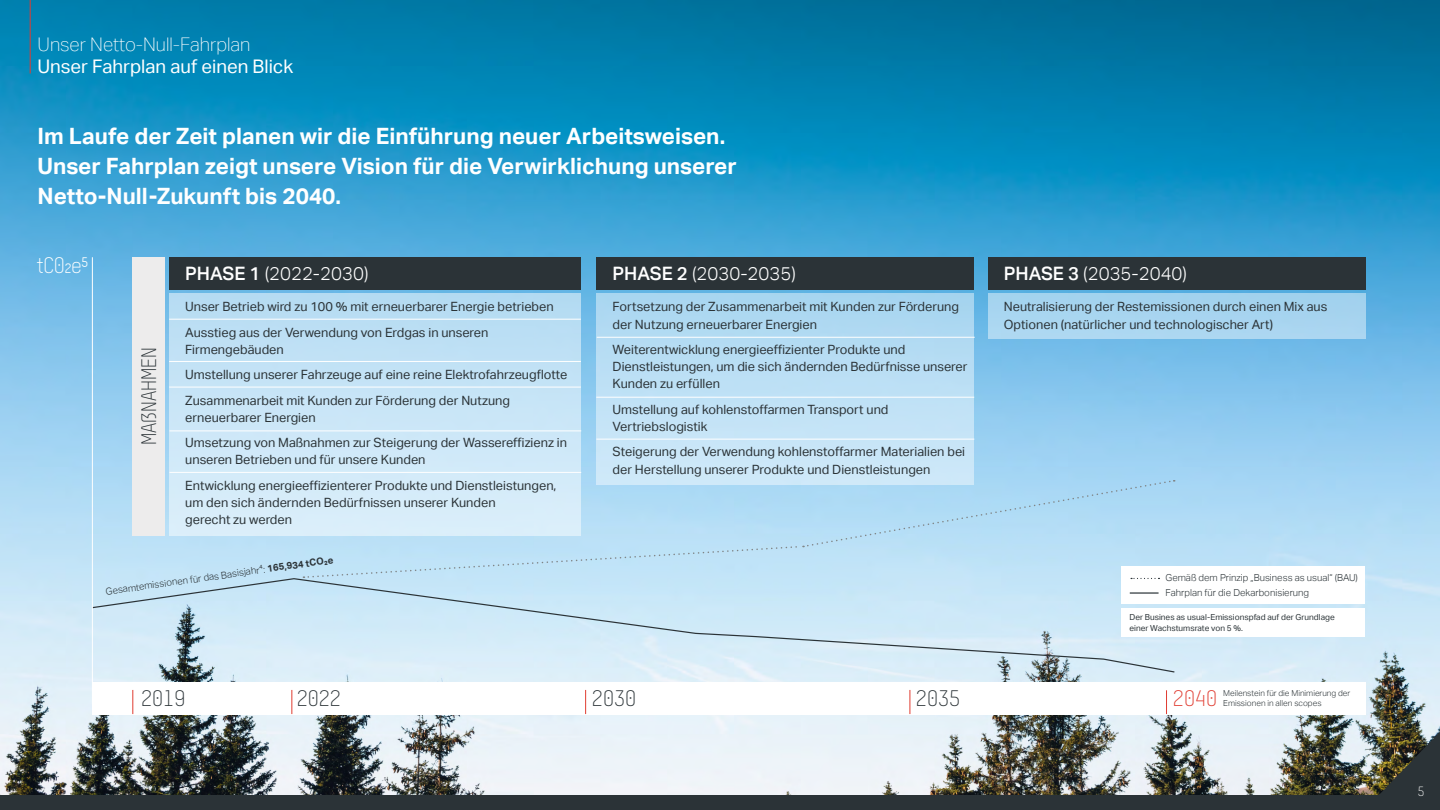
<style>
.page{position:relative;width:1440px;height:810px;background:#fff}
.page>*{position:absolute;margin:0;border:0;box-sizing:border-box;transform-origin:0 0}
.t1{font:700 22.5px/30px "Aktiv Grotesk";color:#fff}
.t2{font:20.1px "Modula Text";color:#2b3337}
.t3{font:20.1px "Modula Text";color:#fff}
.t4{font:20.1px "Modula Text";color:#e03c31}
.t5{font:18.75px "Aktiv Grotesk";color:#fff}
.t6{font:100 18.75px "Aktiv Grotesk";color:#fff}
.t7{font:18.75px "Modula Hero Part 1";color:#2b3337}
.t8{font:300 18.52px "Aktiv Grotesk";color:#fff}
.t9{font:12.75px/17.2px "Aktiv Grotesk";color:#2b3337}
.t10{font:12px "Modula Text";color:#fff}
.t11{font:300 9.68px "Aktiv Grotesk";color:#2b3337}
.t12{font:8.25px/10.5px "Aktiv Grotesk";color:#2b3337}
.t13{font:300 8.25px/9.8px "Aktiv Grotesk";color:#2b3337}
.s1{font-weight:500}
.s2{font-weight:700}
</style>
<div class="page">
<img style="left:0;top:0;width:1440px;height:795px">
<img style="left:1364px;top:732px;width:76px;height:63px">
<hr style="left:30px;top:0;width:1px;height:74px;background:#e03c31">
<div style="left:0;top:795px;width:1440px;height:15px;background:#2b3337"></div>
<div style="left:169px;top:293px;width:412px;height:243px;background:linear-gradient(to bottom,#b5dbf3,#ddf0fb)"></div>
<div style="left:169px;top:257px;width:412px;height:32px;background:#2b3337"></div>
<hr style="left:169px;top:319px;width:412px;height:1px;background:#fff">
<hr style="left:169px;top:361px;width:412px;height:1px;background:#fff">
<hr style="left:169px;top:387px;width:412px;height:1px;background:#fff">
<div style="left:988px;top:293px;width:378px;height:46px;background:#a7d4f0"></div>
<div style="left:988px;top:257px;width:378px;height:32px;background:#2b3337"></div>
<div style="left:133px;top:257px;width:32px;height:279px;background:#edecec"></div>
<svg style="left:91px;top:577px;width:1085px;height:96px;background:#cce5f3"></svg>
<div style="left:1121px;top:566px;width:244px;height:38px;background:#fff"></div>
<hr style="left:1130px;top:592px;width:29px;height:2px;background:#2b3337">
<svg style="left:303px;top:479px;width:872px;height:100px;background:#bde1f6"></svg>
<hr style="left:92px;top:257px;width:1px;height:447px;background:#fff">
<div style="left:92px;top:682px;width:1274px;height:32px;background:#fff"></div>
<svg style="left:1166px;top:690px;width:1px;height:24px"></svg>
<svg style="left:132px;top:690px;width:1px;height:24px"></svg>
<svg style="left:291px;top:690px;width:1px;height:24px"></svg>
<svg style="left:585px;top:690px;width:1px;height:24px"></svg>
<svg style="left:910px;top:690px;width:1px;height:24px"></svg>
<div style="left:1121px;top:608px;width:244px;height:29px;background:#fff"></div>
<hr style="left:170px;top:472px;width:411px;height:1px;background:#fff">
<div style="left:597px;top:293px;width:377px;height:192px;background:linear-gradient(to bottom,#a8d6f0,#d1eafa)"></div>
<div style="left:597px;top:257px;width:377px;height:32px;background:#2b3337"></div>
<hr style="left:597px;top:337px;width:378px;height:1px;background:#fff">
<hr style="left:596px;top:397px;width:378px;height:1px;background:#fff">
<hr style="left:596px;top:439px;width:378px;height:1px;background:#fff">
<hr style="left:170px;top:431px;width:411px;height:1px;background:#fff">
<p class="t6" style="left:38px;top:34px;width:214px">Unser Netto-Null-Fahrplan</p>
<p class="t5" style="left:38px;top:56px;width:257px">Unser Fahrplan auf einen Blick</p>
<p class="t1" style="left:38px;top:121px;width:701px">Im Laufe der Zeit planen wir die Einführung neuer Arbeitsweisen.<br>Unser Fahrplan zeigt unsere Vision für die Verwirklichung unserer<br>Netto-Null-Zukunft bis 2040.</p>
<p class="t3" style="left:37px;top:252px;width:53px">tC02e5</p>
<p class="t7" style="left:137px;top:445px;width:99px;rotate:-90deg">Maßnahmen</p>
<p class="t8" style="left:185px;top:263px;width:185px"><span class="s1">PHASE 1</span> (2022-2030)</p>
<p class="t9" style="left:185px;top:298px;width:370px">Unser Betrieb wird zu 100 % mit erneuerbarer Energie betrieben</p>
<p class="t9" style="left:185px;top:324px;width:305px">Ausstieg aus der Verwendung von Erdgas in unseren<br>Firmengebäuden</p>
<p class="t9" style="left:185px;top:366px;width:384px">Umstellung unserer Fahrzeuge auf eine reine Elektrofahrzeugflotte</p>
<p class="t9" style="left:185px;top:391px;width:326px">Zusammenarbeit mit Kunden zur Förderung der Nutzung erneuerbarer Energien</p>
<p class="t9" style="left:185px;top:434px;width:383px">Umsetzung von Maßnahmen zur Steigerung der Wassereffizienz in unseren Betrieben und für unsere Kunden</p>
<p class="t9" style="left:185px;top:477px;width:373px">Entwicklung energieeffizienterer Produkte und Dienstleistungen, um den sich ändernden Bedürfnissen unserer Kunden<br>gerecht zu werden</p>
<p class="t11" style="left:105px;top:586px;width:231px;rotate:-8deg">Gesamtemissionen für das Basisjahr4: <span class="s2">165,934 tCO2e</span></p>
<p class="t8" style="left:613px;top:263px;width:185px"><span class="s1">PHASE 2</span> (2030-2035)</p>
<p class="t9" style="left:613px;top:298px;width:348px">Fortsetzung der Zusammenarbeit mit Kunden zur Förderung der Nutzung erneuerbarer Energien</p>
<p class="t9" style="left:613px;top:341px;width:356px">Weiterentwicklung energieeffizienter Produkte und<br>Dienstleistungen, um die sich ändernden Bedürfnisse unserer<br>Kunden zu erfüllen</p>
<p class="t9" style="left:613px;top:401px;width:277px">Umstellung auf kohlenstoffarmen Transport und<br>Vertriebslogistik</p>
<p class="t9" style="left:613px;top:443px;width:354px">Steigerung der Verwendung kohlenstoffarmer Materialien bei der Herstellung unserer Produkte und Dienstleistungen</p>
<p class="t8" style="left:1004px;top:263px;width:185px"><span class="s1">PHASE 3</span> (2035-2040)</p>
<p class="t9" style="left:1004px;top:298px;width:325px">Neutralisierung der Restemissionen durch einen Mix aus<br>Optionen (natürlicher und technologischer Art)</p>
<p class="t11" style="left:1166px;top:572px;width:194px">Gemäß dem Prinzip „Business as usual“ (BAU)</p>
<p class="t11" style="left:1166px;top:587px;width:145px">Fahrplan für die Dekarbonisierung</p>
<p class="t12" style="left:1130px;top:612px;width:207px">Der Busines as usual-Emissionspfad auf der Grundlage einer Wachstumsrate von 5 %.</p>
<p class="t2" style="left:141px;top:685px;width:46px">2019</p>
<p class="t2" style="left:297px;top:685px;width:46px">2022</p>
<p class="t2" style="left:592px;top:685px;width:46px">2030</p>
<p class="t2" style="left:916px;top:685px;width:46px">2035</p>
<p class="t4" style="left:1173px;top:685px;width:46px">2040</p>
<p class="t13" style="left:1223px;top:689px;width:129px">Meilenstein für die Minimierung der<br>Emissionen in allen scopes</p>
<p class="t10" style="left:1418px;top:783px;width:8px">5</p>
</div>
